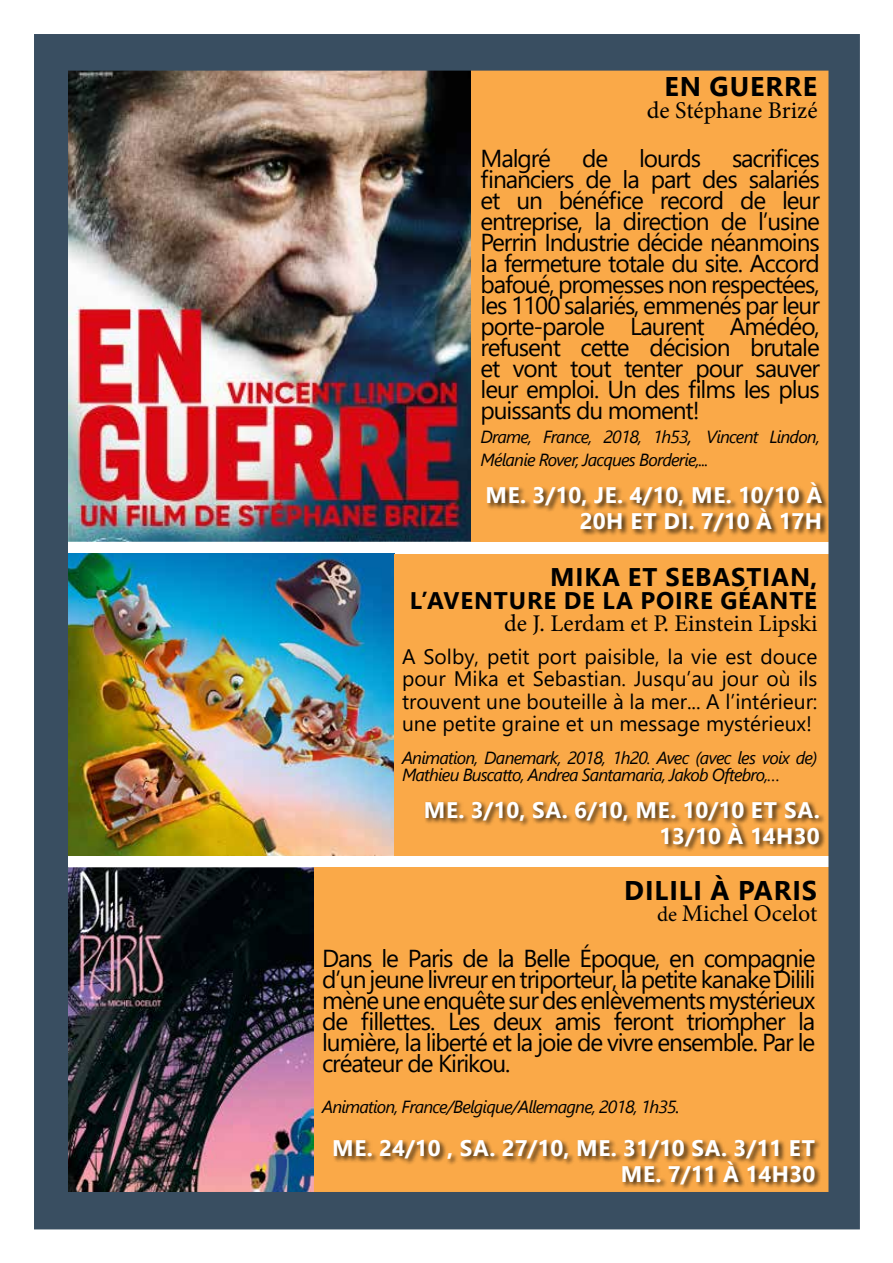
<style>
.page{position:relative;width:893px;height:1263px;background:#fff}
.page>*{position:absolute;margin:0;border:0;box-sizing:border-box;transform-origin:0 0}
.t1{font:700 27px "Segoe UI";letter-spacing:.035em;color:#000}
.t2{font:700 25.5px "Segoe UI";letter-spacing:.035em;color:#000}
.t3{font:24.45px/21px "Segoe UI";letter-spacing:-.045em;color:#000;text-align:justify}
.t4{font:24px "Minion Pro";color:#000}
.t5{font:700 24px "Segoe UI";letter-spacing:.035em;color:#000}
.t6{font:700 22.5px/25.5px "Segoe UI";color:#fff;text-align:right}
.t7{font:21px/22.5px "Segoe UI";color:#000;text-align:justify}
.t8{font:italic 17.55px/16.5px "Segoe UI";letter-spacing:-.045em;color:#000}
.s1{font-size:19.5px}
.s2{font-size:21px}
</style>
<div class="page">
<img style="left:34px;top:34px;width:826px;height:1195px">
<p class="t1" style="left:664px;top:61px;width:154px">EN GUERRE</p>
<p class="t4" style="left:647px;top:95px;width:172px">de Stéphane Brizé</p>
<p class="t3" style="left:480px;top:146px;width:72px">Malgré</p>
<p class="t3" style="left:582px;top:146px;width:28px">de</p>
<p class="t3" style="left:639px;top:146px;width:63px">lourds</p>
<p class="t3" style="left:480px;top:146px;width:341px;text-indent:251px">sacrifices financiers de la part des salariés et un bénéfice record de leur entreprise, la direction de l’usine Perrin Industrie décide néanmoins la fermeture totale du site. Accord bafoué, promesses non respectées, les 1100 salariés, emmenés par leur porte‑parole Laurent Amédéo, refusent cette décision brutale et vont tout tenter pour sauver leur emploi. Un des films les plus puissants du moment!</p>
<p class="t8" style="left:480px;top:422px;width:341px;line-height:23.4px">Drame, France, 2018, 1h53<span class="s1">,</span> Vincent Lindon,<br>Mélanie Rover, Jacques Borderie,...</p>
<p class="t6" style="left:485px;top:481px;width:338px">M E. 3/10, JE. 4/10, M E. 10/10 À<br>20H ET DI. 7/10 À 17H</p>
<p class="t2" style="left:550px;top:553px;width:269px">MI KA ET SEBASTIAN,</p>
<p class="t5" style="left:410px;top:578px;width:409px">L’AVENTURE DE LA POI RE GÉANTE</p>
<p class="t4" style="left:504px;top:607px;width:315px">de J. Lerdam et P. Einstein Lipski</p>
<p class="t7" style="left:402px;top:643px;width:417px">A Solby, petit port paisible, la vie est douce pour Mika et Sebastian. Jusqu’au jour où ils trouvent une bouteille à la mer... A l’intérieur: une petite graine et un message mystérieux!</p>
<p class="t8" style="left:402px;top:747px;width:417px">Animation, Danemark, 2018, 1h20. Avec (avec les voix de)<br>Mathieu Buscatto, Andrea Santamaria, Jakob Oftebro,…</p>
<p class="t6" style="left:424px;top:795px;width:398px">M E. 3/10, SA. 6/10, M E. 10/10 ET SA.<br>13/10 À 14H30</p>
<p class="t1" style="left:624px;top:864px;width:194px">DI LI LI À PARI S</p>
<p class="t4" style="left:657px;top:897px;width:162px"><span class="s2">de</span> Michel Ocelot</p>
<p class="t3" style="left:322px;top:945px;width:495px">Dans le Paris de la Belle Époque, en compagnie d’un jeune livreur en triporteur, la petite kanake Dilili mène une enquête sur des enlèvements mystérieux de fillettes. Les deux amis feront triompher la lumière, la liberté et la joie de vivre ensemble. Par le créateur de Kirikou.</p>
<p class="t8" style="left:322px;top:1095px;width:360px">Animation, France/Belgique/Allemagne, 2018, 1h35<span class="s1">.</span></p>
<p class="t6" style="left:332px;top:1133px;width:485px">M E. 24/10 , SA. 27/10, M E. 31/10 SA. 3/11 ET<br>M E. 7/11 À 14H30</p>
</div>
